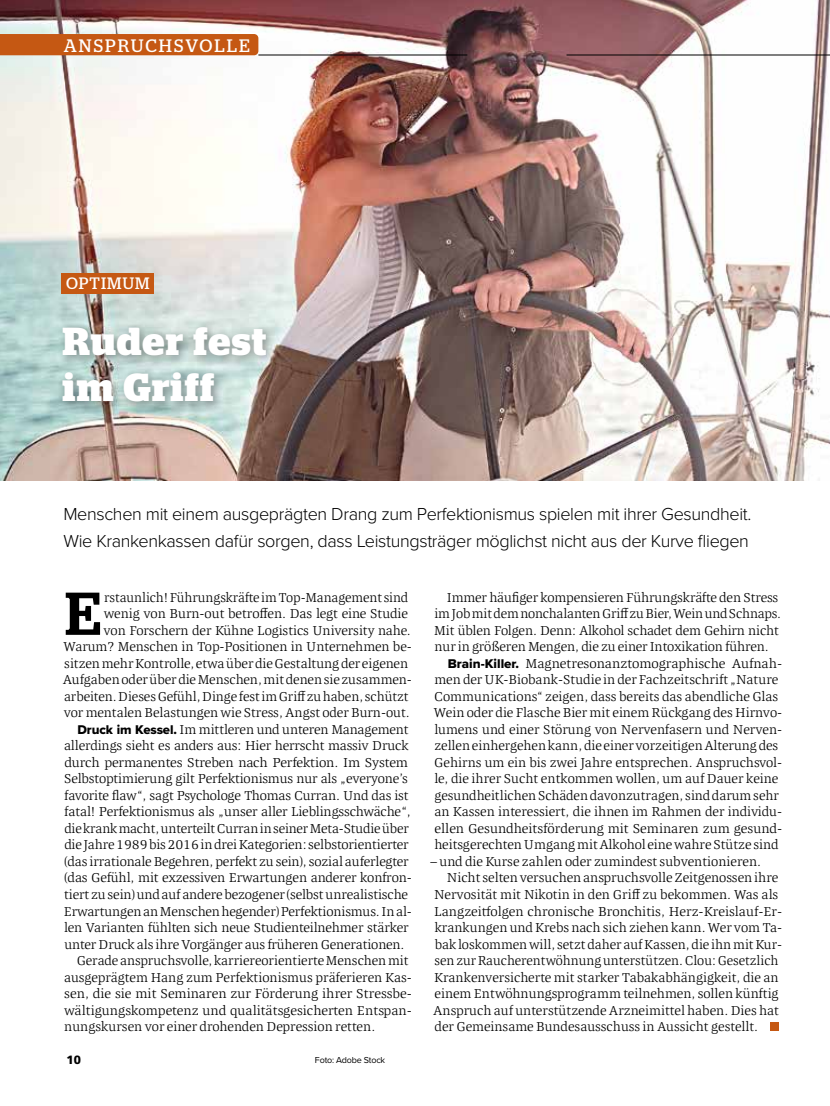
<style>
.page{position:relative;width:830px;height:1106px;background:#fff}
.page>*{position:absolute;margin:0;border:0;box-sizing:border-box;transform-origin:0 0}
.t1{font:500 60.3px "Stag";color:#000}
.t2{font:700 39px/46.5px "Stag";letter-spacing:.03em;color:#fff}
.t3{font:300 18px/27px "Proxima Nova";letter-spacing:-.02em;color:#000}
.t4{font:18px "Stag";letter-spacing:.115em;color:#fff}
.t5{font:16.5px "Stag";letter-spacing:.06em;color:#fff}
.t6{font:300 13.2px "Quador";letter-spacing:-.005em;color:#000}
.t7{font:900 12px "Frutiger";color:#000}
.t8{font:9px "Proxima Nova";letter-spacing:-.02em;color:#000}
.s1{font-family:"Proxima Nova Extrabld";font-weight:400}
</style>
<div class="page">
<img style="left:0;top:0;width:829px;height:481px">
<hr style="left:258px;top:55px;width:209px;height:1px;background:#000">
<div style="left:0;top:34px;width:258px;height:21px;background:#c55813"></div>
<hr style="left:566px;top:55px;width:263px;height:1px;background:#000">
<div style="left:770px;top:1022px;width:8px;height:9px;background:#c55813"></div>
<div style="left:57px;top:321px;width:221px;height:92px;background:#000;opacity:.4"></div>
<div style="left:61px;top:273px;width:93px;height:20px;background:#c55813"></div>
<h3 class="t4" style="left:64px;top:35px;width:187px">ANSPRUCHSVOLLE</h3>
<p class="t5" style="left:66px;top:274px;width:85px">OPTIMUM</p>
<h2 class="t2" style="left:62px;top:320px;width:205px">Ruder fest im Griff</h2>
<h3 class="t3" style="left:63px;top:499px;width:689px">Menschen mit einem ausgeprägten Drang zum Perfektionismus spielen mit ihrer Gesundheit.<br>Wie Krankenkassen dafür sorgen, dass Leistungsträger möglichst nicht aus der Kurve fliegen</h3>
<h1 class="t1" style="left:65px;top:591px;width:37px">E</h1>
<p class="t6" style="left:104px;top:588px;width:305px">rstaunlich! Führungskräfte im Top-Management sind</p>
<p class="t6" style="left:104px;top:604px;width:305px">wenig von Burn-out betroffen. Das legt eine Studie</p>
<p class="t6" style="left:104px;top:621px;width:308px">von Forschern der Kühne Logistics University nahe.</p>
<p class="t6" style="left:64px;top:637px;width:349px">Warum? Menschen in Top-Positionen in Unternehmen be-</p>
<p class="t6" style="left:64px;top:654px;width:345px">sitzen mehr Kontrolle, etwa über die Gestaltung der eigenen</p>
<p class="t6" style="left:63px;top:670px;width:350px">Aufgaben oder über die Menschen, mit denen sie zusammen-</p>
<p class="t6" style="left:64px;top:687px;width:346px">arbeiten. Dieses Gefühl, Dinge fest im Griff zu haben, schützt</p>
<p class="t6" style="left:64px;top:703px;width:347px">vor mentalen Belastungen wie Stress, Angst oder Burn-out.</p>
<p class="t6" style="left:77px;top:720px;width:332px"><span class="s1">Druck im Kessel.</span> Im mittleren und unteren Management</p>
<p class="t6" style="left:64px;top:736px;width:346px">allerdings sieht es anders aus: Hier herrscht massiv Druck</p>
<p class="t6" style="left:64px;top:753px;width:345px">durch permanentes Streben nach Perfektion. Im System</p>
<p class="t6" style="left:64px;top:769px;width:345px">Selbstoptimierung gilt Perfektionismus nur als „everyone’s</p>
<p class="t6" style="left:64px;top:786px;width:346px">favorite flaw“, sagt Psychologe Thomas Curran. Und das ist</p>
<p class="t6" style="left:64px;top:802px;width:348px">fatal! Perfektionismus als „unser aller Lieblingsschwäche“,</p>
<p class="t6" style="left:64px;top:819px;width:346px">die krank macht, unterteilt Curran in seiner Meta-Studie über</p>
<p class="t6" style="left:64px;top:835px;width:346px">die Jahre 1989 bis 2016 in drei Kategorien: selbstorientierter</p>
<p class="t6" style="left:64px;top:852px;width:346px">(das irrationale Begehren, perfekt zu sein), sozial auferlegter</p>
<p class="t6" style="left:64px;top:868px;width:349px">(das Gefühl, mit exzessiven Erwartungen anderer konfron-</p>
<p class="t6" style="left:64px;top:885px;width:345px">tiert zu sein) und auf andere bezogener (selbst unrealistische</p>
<p class="t6" style="left:64px;top:901px;width:349px">Erwartungen an Menschen hegender) Perfektionismus. In al-</p>
<p class="t6" style="left:64px;top:918px;width:346px">len Varianten fühlten sich neue Studienteilnehmer stärker</p>
<p class="t6" style="left:64px;top:934px;width:341px">unter Druck als ihre Vorgänger aus früheren Generationen.</p>
<p class="t6" style="left:77px;top:951px;width:333px">Gerade anspruchsvolle, karriereorientierte Menschen mit</p>
<p class="t6" style="left:64px;top:967px;width:349px">ausgeprägtem Hang zum Perfektionismus präferieren Kas-</p>
<p class="t6" style="left:64px;top:984px;width:347px">sen, die sie mit Seminaren zur Förderung ihrer Stressbe-</p>
<p class="t6" style="left:64px;top:1000px;width:349px">wältigungskompetenz und qualitätsgesicherten Entspan-</p>
<p class="t6" style="left:64px;top:1017px;width:312px">nungskursen vor einer drohenden Depression retten.</p>
<p class="t7" style="left:66px;top:1052px;width:16px">10</p>
<p class="t8" style="left:315px;top:1053px;width:72px">Foto: Adobe Stock</p>
<p class="t6" style="left:446px;top:588px;width:333px">Immer häufiger kompensieren Führungskräfte den Stress</p>
<p class="t6" style="left:434px;top:604px;width:348px">im Job mit dem nonchalanten Griff zu Bier, Wein und Schnaps.</p>
<p class="t6" style="left:434px;top:621px;width:346px">Mit üblen Folgen. Denn: Alkohol schadet dem Gehirn nicht</p>
<p class="t6" style="left:434px;top:637px;width:336px">nur in größeren Mengen, die zu einer Intoxikation führen.</p>
<p class="t6" style="left:447px;top:654px;width:336px"><span class="s1">Brain-Killer.</span> Magnetresonanztomographische Aufnah-</p>
<p class="t6" style="left:434px;top:670px;width:345px">men der UK-Biobank-Studie in der Fachzeitschrift „Nature</p>
<p class="t6" style="left:434px;top:687px;width:345px">Communications“ zeigen, dass bereits das abendliche Glas</p>
<p class="t6" style="left:433px;top:703px;width:349px">Wein oder die Flasche Bier mit einem Rückgang des Hirnvo-</p>
<p class="t6" style="left:434px;top:720px;width:349px">lumens und einer Störung von Nervenfasern und Nerven-</p>
<p class="t6" style="left:434px;top:736px;width:345px">zellen einhergehen kann, die einer vorzeitigen Alterung des</p>
<p class="t6" style="left:434px;top:753px;width:349px">Gehirns um ein bis zwei Jahre entsprechen. Anspruchsvol-</p>
<p class="t6" style="left:434px;top:769px;width:345px">le, die ihrer Sucht entkommen wollen, um auf Dauer keine</p>
<p class="t6" style="left:434px;top:786px;width:346px">gesundheitlichen Schäden davonzutragen, sind darum sehr</p>
<p class="t6" style="left:434px;top:802px;width:349px">an Kassen interessiert, die ihnen im Rahmen der individu-</p>
<p class="t6" style="left:434px;top:819px;width:349px">ellen Gesundheitsförderung mit Seminaren zum gesund-</p>
<p class="t6" style="left:434px;top:835px;width:345px">heitsgerechten Umgang mit Alkohol eine wahre Stütze sind</p>
<p class="t6" style="left:430px;top:852px;width:332px">– und die Kurse zahlen oder zumindest subventionieren.</p>
<p class="t6" style="left:446px;top:868px;width:333px">Nicht selten versuchen anspruchsvolle Zeitgenossen ihre</p>
<p class="t6" style="left:434px;top:885px;width:345px">Nervosität mit Nikotin in den Griff zu bekommen. Was als</p>
<p class="t6" style="left:434px;top:901px;width:349px">Langzeitfolgen chronische Bronchitis, Herz-Kreislauf-Er-</p>
<p class="t6" style="left:434px;top:918px;width:349px">krankungen und Krebs nach sich ziehen kann. Wer vom Ta-</p>
<p class="t6" style="left:434px;top:934px;width:349px">bak loskommen will, setzt daher auf Kassen, die ihn mit Kur-</p>
<p class="t6" style="left:434px;top:951px;width:345px">sen zur Raucherentwöhnung unterstützen. Clou: Gesetzlich</p>
<p class="t6" style="left:434px;top:967px;width:346px">Krankenversicherte mit starker Tabakabhängigkeit, die an</p>
<p class="t6" style="left:434px;top:984px;width:345px">einem Entwöhnungsprogramm teilnehmen, sollen künftig</p>
<p class="t6" style="left:433px;top:1000px;width:347px">Anspruch auf unterstützende Arzneimittel haben. Dies hat</p>
<p class="t6" style="left:434px;top:1017px;width:325px">der Gemeinsame Bundesausschuss in Aussicht gestellt.</p>
</div>
